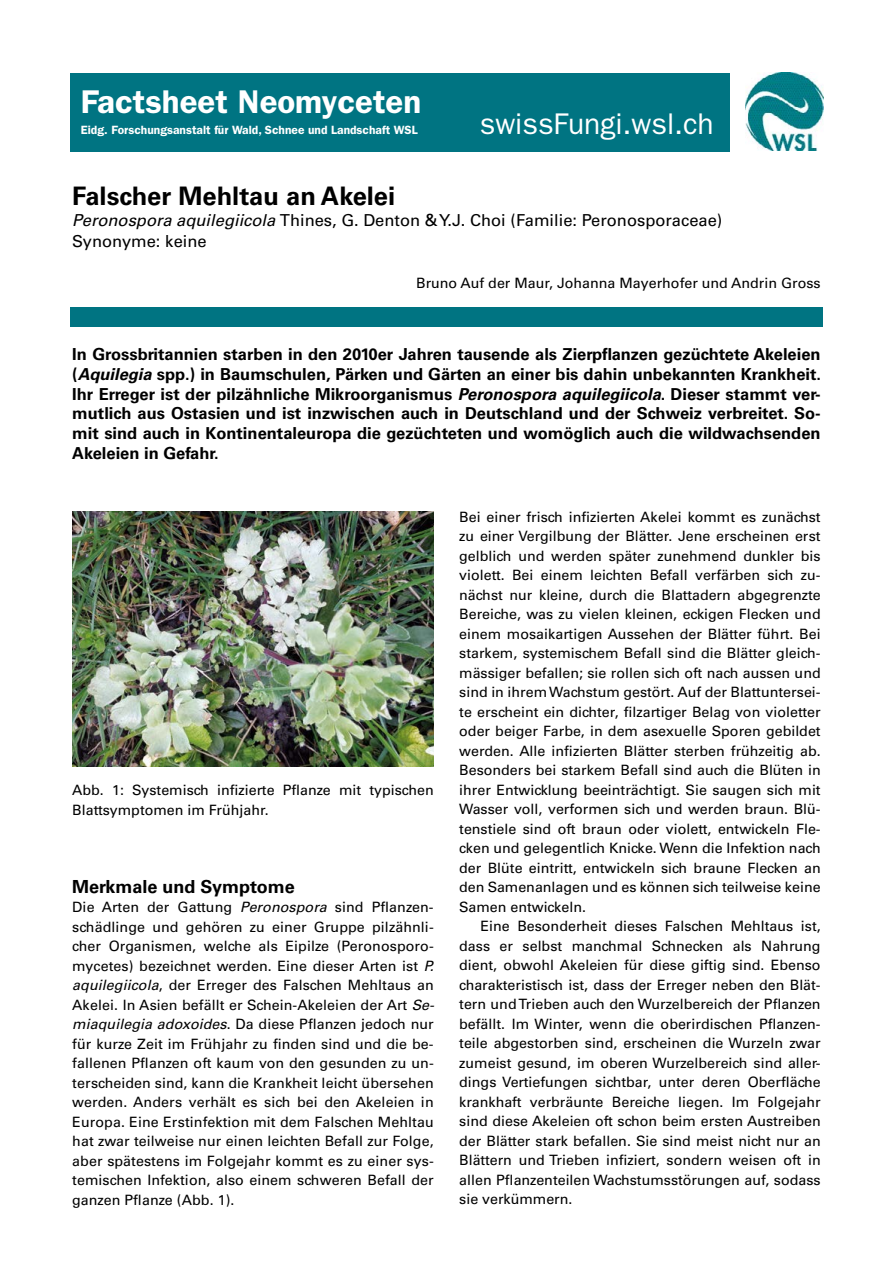
<style>
.page{position:relative;width:893px;height:1263px;background:#fff}
.page>*{position:absolute;margin:0;border:0;box-sizing:border-box;transform-origin:0 0}
.t1{font:600 33px "ITC Franklin Gothic Std";color:#fff}
.t2{font:30px "ITC Franklin Gothic Std";color:#fff}
.t3{font:700 25.5px "Univers LT Std";color:#000}
.t4{font:700 18px "Univers LT Std";color:#000}
.t5{font:700 16.5px/19.8px "Univers LT Std";color:#000;text-align:justify}
.t6{font:16.5px/21px "Univers LT Std";color:#000}
.t7{font:14.25px/19.5px "Univers LT Std";color:#000;text-align:justify}
.t8{font:600 12px "ITC Franklin Gothic Std";color:#fff}
.s1{font-style:italic}
</style>
<div class="page">
<div style="left:70px;top:73px;width:659px;height:79px;background:#007482"></div>
<img style="left:745px;top:72px;width:79px;height:79px">
<div style="left:70px;top:308px;width:753px;height:19px;background:#007482"></div>
<img style="left:72px;top:511px;width:362px;height:255px">
<h1 class="t1" style="left:81px;top:82px;width:342px">Factsheet Neomyceten</h1>
<p class="t8" style="left:81px;top:123px;width:339px">Eidg. Forschungsanstalt für Wald, Schnee und Landschaft WSL</p>
<h2 class="t2" style="left:480px;top:107px;width:235px">swissFungi.wsl.ch</h2>
<h3 class="t3" style="left:72px;top:181px;width:324px">Falscher Mehltau an Akelei</h3>
<p class="t6" style="left:72px;top:210px;width:652px"><span class="s1">Peronospora aquilegiicola</span> Thines, G. Denton &amp; Y.J. Choi (Familie: Peronosporaceae)<br>Synonyme: keine</p>
<p class="t7" style="left:416px;top:273px;width:406px">Bruno Auf der Maur, Johanna Mayerhofer und Andrin Gross</p>
<p class="t5" style="left:72px;top:344px;width:750px">In Grossbritannien starben in den 2010er Jahren tausende als Zierpflanzen gezüchtete Akeleien (<span class="s1">Aquilegia</span> spp.) in Baumschulen, Pärken und Gärten an einer bis dahin unbekannten Krankheit.<br>Ihr Erreger ist der pilzähnliche Mikroorganismus <span class="s1">Peronospora aquilegiicola</span>. Dieser stammt ver&shy;mutlich aus Ostasien und ist inzwischen auch in Deutschland und der Schweiz verbreitet. So&shy;mit sind auch in Kontinentaleuropa die gezüchteten und womöglich auch die wildwachsenden Akeleien in Gefahr.</p>
<p class="t7" style="left:72px;top:780px;width:363px">Abb. 1: Systemisch infizierte Pflanze mit typischen<br>Blattsymptomen im Frühjahr.</p>
<p class="t4" style="left:72px;top:876px;width:224px">Merkmale und Symptome</p>
<p class="t7" style="left:72px;top:897px;width:363px">Die Arten der Gattung <span class="s1">Peronospora</span> sind Pflanzen&shy;schädlinge und gehören zu einer Gruppe pilzähnli&shy;cher Organismen, welche als Eipilze (Peronosporo&shy;mycetes) bezeichnet werden. Eine dieser Arten ist <span class="s1">P. aquilegiicola</span>, der Erreger des Falschen Mehltaus an Akelei. In Asien befällt er Schein-Akeleien der Art <span class="s1">Se&shy;miaquilegia adoxoides</span>. Da diese Pflanzen jedoch nur für kurze Zeit im Frühjahr zu finden sind und die be&shy;fallenen Pflanzen oft kaum von den gesunden zu un&shy;terscheiden sind, kann die Krankheit leicht übersehen werden. Anders verhält es sich bei den Akeleien in Europa. Eine Erstinfektion mit dem Falschen Mehltau hat zwar teilweise nur einen leichten Befall zur Folge, aber spätestens im Folgejahr kommt es zu einer sys&shy;temischen Infektion, also einem schweren Befall der ganzen Pflanze (Abb. 1).</p>
<p class="t7" style="left:459px;top:507px;width:363px">Bei einer frisch infizierten Akelei kommt es zunächst zu einer Vergilbung der Blätter. Jene erscheinen erst gelblich und werden später zunehmend dunkler bis violett. Bei einem leichten Befall verfärben sich zu&shy;nächst nur kleine, durch die Blattadern abgegrenzte Bereiche, was zu vielen kleinen, eckigen Flecken und einem mosaikartigen Aussehen der Blätter führt. Bei starkem, systemischem Befall sind die Blätter gleich&shy;mässiger befallen; sie rollen sich oft nach aussen und sind in ihrem Wachstum gestört. Auf der Blattuntersei&shy;te erscheint ein dichter, filzartiger Belag von violetter oder beiger Farbe, in dem asexuelle Sporen gebildet werden. Alle infizierten Blätter sterben frühzeitig ab.<br>Besonders bei starkem Befall sind auch die Blüten in ihrer Entwicklung beeinträchtigt. Sie saugen sich mit Wasser voll, verformen sich und werden braun. Blü&shy;tenstiele sind oft braun oder violett, entwickeln Fle&shy;cken und gelegentlich Knicke. Wenn die Infektion nach der Blüte eintritt, entwickeln sich braune Flecken an den Samenanlagen und es können sich teilweise keine Samen entwickeln.</p>
<p class="t7" style="left:459px;top:917px;width:363px;text-indent:21px">Eine Besonderheit dieses Falschen Mehltaus ist, dass er selbst manchmal Schnecken als Nahrung dient, obwohl Akeleien für diese giftig sind. Ebenso charakteristisch ist, dass der Erreger neben den Blät&shy;tern und Trieben auch den Wurzelbereich der Pflanzen befällt. Im Winter, wenn die oberirdischen Pflanzen&shy;teile abgestorben sind, erscheinen die Wurzeln zwar zumeist gesund, im oberen Wurzelbereich sind aller&shy;dings Vertiefungen sichtbar, unter deren Oberfläche krankhaft verbräunte Bereiche liegen. Im Folgejahr sind diese Akeleien oft schon beim ersten Austreiben der Blätter stark befallen. Sie sind meist nicht nur an Blättern und Trieben infiziert, sondern weisen oft in allen Pflanzenteilen Wachstumsstörungen auf, sodass sie verkümmern.</p>
</div>
